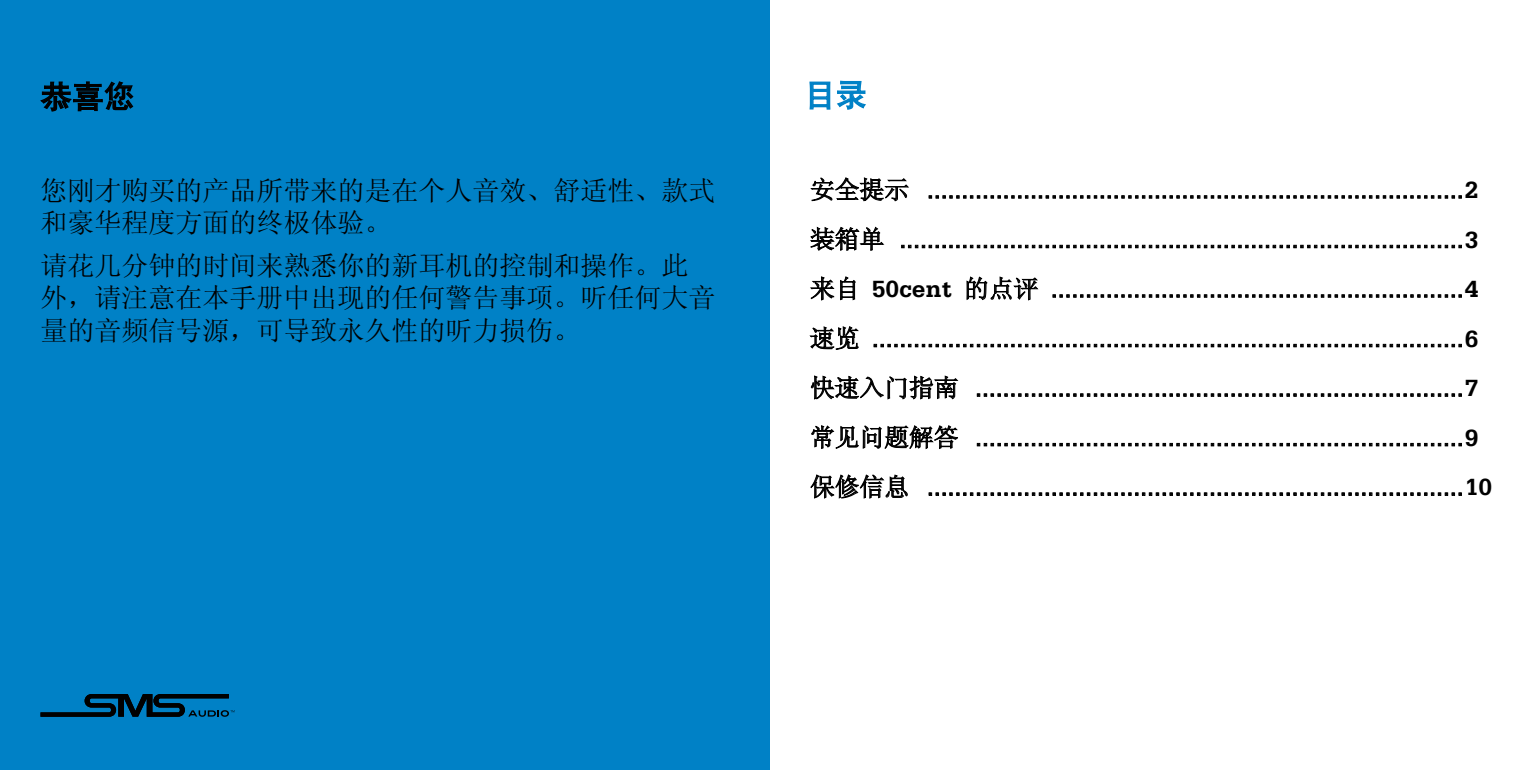
<style>
.page{position:relative;width:1539px;height:770px;background:#fff}
.page>*{position:absolute;margin:0;border:0;box-sizing:border-box;transform-origin:0 0}
.t1{font:31.5px "Sim Hei";color:#000}
.t2{font:31.5px "Sim Hei";color:#0081c6}
.t3{font:27px/32.4px "Sim Sun";color:#000}
.t4{font:24.75px/49.5px "Serifa Std";color:#000}
.s1{font-family:"Sim Sun"}
.s2{font-weight:700}
</style>
<div class="page">
<div style="left:0;top:0;width:770px;height:770px;background:#0081c6"></div>
<svg style="left:810px;top:177px;width:99px;height:25px"></svg>
<svg style="left:929px;top:195px;width:533px;height:4px"></svg>
<svg style="left:810px;top:226px;width:75px;height:25px"></svg>
<svg style="left:901px;top:245px;width:561px;height:3px"></svg>
<svg style="left:810px;top:276px;width:46px;height:25px"></svg>
<svg style="left:966px;top:276px;width:73px;height:25px"></svg>
<svg style="left:1053px;top:294px;width:409px;height:4px"></svg>
<svg style="left:809px;top:326px;width:50px;height:24px"></svg>
<svg style="left:874px;top:344px;width:588px;height:3px"></svg>
<svg style="left:810px;top:375px;width:149px;height:25px"></svg>
<svg style="left:977px;top:393px;width:485px;height:4px"></svg>
<svg style="left:811px;top:425px;width:147px;height:25px"></svg>
<svg style="left:977px;top:443px;width:485px;height:3px"></svg>
<svg style="left:810px;top:474px;width:98px;height:25px"></svg>
<svg style="left:929px;top:492px;width:533px;height:4px"></svg>
<svg style="left:40px;top:694px;width:195px;height:22px"></svg>
<svg style="left:809px;top:80px;width:57px;height:30px"></svg>
<svg style="left:40px;top:81px;width:94px;height:31px"></svg>
<p class="t1" style="left:40px;top:81px;width:96px">恭喜您</p>
<p class="t2" style="left:804px;top:79px;width:64px">目录</p>
<p class="t3" style="left:40px;top:174px;width:676px">您刚才购买的产品所带来的是在个人音效、舒适性、款式和豪华程度方面的终极体验。</p>
<p class="t3" style="left:40px;top:249px;width:676px">请花几分钟的时间来熟悉你的新耳机的控制和操作。此外，请注意在本手册中出现的任何警告事项。听任何大音量的音频信号源，可导致永久性的听力损伤。</p>
<p class="t4" style="left:810px;top:166px;width:684px"><span class="s1">安全提示</span> ..............................................................................<span class="s2">2</span><span class="s1">装箱单</span> ..................................................................................<span class="s2">3</span><span class="s1">来自</span> <span class="s2">50cent</span> <span class="s1">的点评</span> ............................................................<span class="s2">4</span><span class="s1">速览</span> ......................................................................................<span class="s2">6</span><span class="s1">快速入门指南</span> .......................................................................<span class="s2">7</span><span class="s1">常见问题解答</span> .......................................................................<span class="s2">9</span><span class="s1">保修信息</span> ..............................................................................<span class="s2">10</span></p>
</div>
